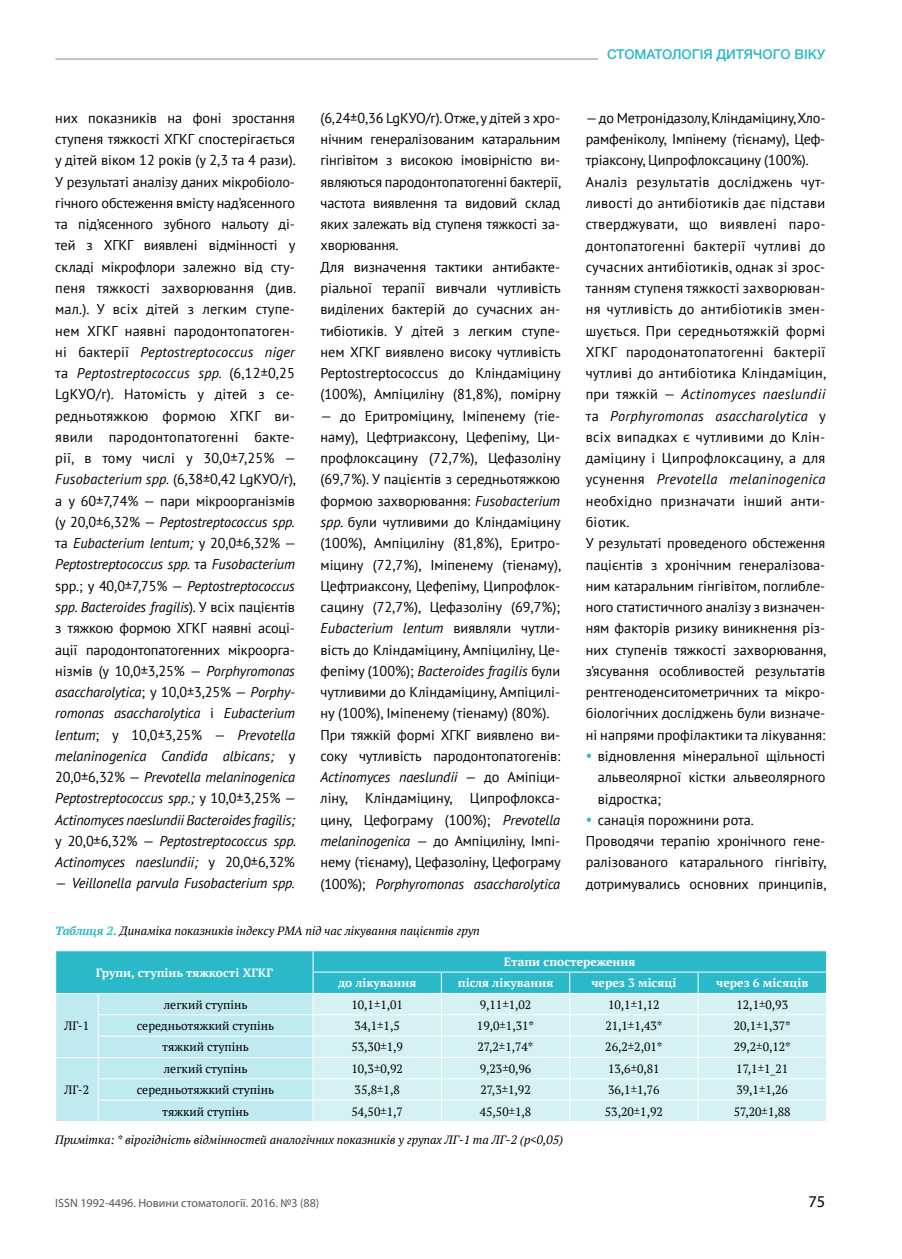
<style>
.page{position:relative;width:902px;height:1259px;background:#fff}
.page>*{position:absolute;margin:0;border:0;box-sizing:border-box;transform-origin:0 0}
.t1{font:16.5px "Myriad Pro";color:#000}
.t2{font:14.25px/21.3px "PT Sans";color:#000}
.t3{font:italic 14.25px "PT Sans";letter-spacing:-.01em;color:#000}
.t4{font:500 13.5px "Helvetica Neue LTW1 G";color:#2bb8c9}
.t5{font:12px "PT Serif";color:#000}
.t6{font:italic 12px "PT Serif";color:#000}
.t7{font:700 12px "PT Serif";color:#fff}
.t8{font:12px "Myriad Pro";color:#575756}
.s1{font-style:italic}
.s2{font-style:normal}
.s3{font-weight:700;color:#2bb8c9}
.s4{color:#2bb8c9}
</style>
<div class="page">
<hr style="left:55px;top:59px;width:770px;height:1px;background:#878787">
<div style="left:598px;top:40px;width:227px;height:27px;background:#fff"></div>
<svg style="left:55px;top:950px;width:772px;height:171px;background:#a9e2e9"></svg>
<p class="t2" style="left:55px;top:107px;width:242px;text-align:justify">них показників на фоні зростання ступеня тяжкості ХГКГ спостерігається у дітей віком 12 років (у 2,3 та 4 рази).<br>У результаті аналізу даних мікробіоло&shy;гічного обстеження вмісту над’ясенного та під’ясенного зубного нальоту ді&shy;тей з ХГКГ виявлені відмінності у складі мікрофлори залежно від сту&shy;пеня тяжкості захворювання (див. мал.). У всіх дітей з легким ступе&shy;нем ХГКГ наявні пародонтопатоген&shy;ні бактерії <span class="s1">Peptostreptococcus niger </span>та <span class="s1">Peptostreptococcus spp.</span> (6,12±0,25<br>LgКУО/г). Натомість у дітей з се&shy;редньотяжкою формою ХГКГ ви&shy;явили пародонтопатогенні бакте&shy;рії, в тому числі у 30,0±7,25% — <span class="s1">Fusobacterium spp.</span> (6,38±0,42 LgКУО/г), а у 60±7,74% — пари мікроорганізмів (у 20,0±6,32% — <span class="s1">Peptostreptococcus spp. </span>та <span class="s1">Eubacterium lentum;</span> у 20,0±6,32% — <span class="s1">Peptostreptococcus spp.</span> та <span class="s1">Fusobacterium </span>spp.; у 40,0±7,75% — <span class="s1">Peptostreptococcus spp. Bacteroides fragilis</span>). У всіх пацієнтів з тяжкою формою ХГКГ наявні асоці&shy;ації пародонтопатогенних мікроорга&shy;нізмів (у 10,0±3,25% — <span class="s1">Porphyromonas asaccharolytica</span>; у 10,0±3,25% — <span class="s1">Porphy&shy;romonas asaccharolytica</span> і <span class="s1">Eubacterium lentum</span>; у 10,0±3,25% — <span class="s1">Prevotella melaninogenica Candida albicans;</span> у 20,0±6,32% — <span class="s1">Prevotella melaninogenica Peptostreptococcus spp.;</span> у 10,0±3,25% — <span class="s1">Actinomyces naeslundii Bacteroides fragilis; </span>у 20,0±6,32% — <span class="s1">Peptostreptococcus spp.<br>Actinomyces naeslundii;</span> у 20,0±6,32%</p>
<p class="t3" style="left:55px;top:874px;width:241px"><span class="s2">—</span> Veillonella parvula Fusobacterium spp.</p>
<p class="t2" style="left:320px;top:107px;width:242px">(6,24±0,36 LgКУО/г). Отже, у дітей з хро&shy;нічним генералізованим катаральним гінгівітом з високою імовірністю ви&shy;являються пародонтопатогенні бактерії, частота виявлення та видовий склад яких залежать від ступеня тяжкості за&shy;хворювання.<br>Для визначення тактики антибакте&shy;ріальної терапії вивчали чутливість виділених бактерій до сучасних ан&shy;тибіотиків. У дітей з легким ступе&shy;нем ХГКГ виявлено високу чутливість Peptostreptococcus до Кліндаміцину (100%), Ампіциліну (81,8%), помірну</p>
<p class="t2" style="left:320px;top:405px;width:242px">— до Еритроміцину, Іміпенему (тіе&shy;наму), Цефтриаксону, Цефепіму, Ци&shy;профлоксацину (72,7%), Цефазоліну (69,7%). У пацієнтів з середньотяжкою формою захворювання: <span class="s1">Fusobacterium spp.</span> були чутливими до Кліндаміцину (100%), Ампіциліну (81,8%), Еритро&shy;міцину (72,7%), Іміпенему (тіенаму), Цефтриаксону, Цефепіму, Ципрофлок&shy;сацину (72,7%), Цефазоліну (69,7%); <span class="s1">Eubacterium lentum</span> виявляли чутли&shy;вість до Кліндаміцину, Ампіциліну, Це&shy;фепіму (100%); <span class="s1">Bacteroides fragilis</span> були чутливими до Кліндаміцину, Ампіцилі&shy;ну (100%), Іміпенему (тіенаму) (80%).<br>При тяжкій формі ХГКГ виявлено ви&shy;соку чутливість пародонтопатогенів:<br><span class="s1">Actinomyces naeslundii</span> — до Аміпіци&shy;ліну, Кліндаміцину, Ципрофлокса&shy;цину, Цефограму (100%); <span class="s1">Prevotella melaninogenica</span> — до Ампіциліну, Імпі&shy;нему (тієнаму), Цефазоліну, Цефограму (100%); <span class="s1">Porphyromonas asaccharolytica</span></p>
<p class="t6" style="left:55px;top:923px;width:426px"><span class="s3">Таблиця 2.</span> Динаміка показників індексу РМА під час лікування пацієнтів груп</p>
<p class="t4" style="left:607px;top:46px;width:220px">СТОМАТОЛОГІЯ ДИТЯЧОГО ВІКУ</p>
<p class="t2" style="left:585px;top:107px;width:242px">— до Метронідазолу, Кліндаміцину, Хло&shy;рамфеніколу, Імпінему (тієнаму), Цеф&shy;тріаксону, Ципрофлоксацину (100%).<br>Аналіз результатів досліджень чут&shy;ливості до антибіотиків дає підстави стверджувати, що виявлені паро&shy;донтопатогенні бактерії чутливі до сучасних антибіотиків, однак зі зрос&shy;танням ступеня тяжкості захворюван&shy;ня чутливість до антибіотиків змен&shy;шується. При середньотяжкій формі ХГКГ пародонатопатогенні бактерії чутливі до антибіотика Кліндаміцин, при тяжкій — <span class="s1">Actinomyces naeslundii </span>та <span class="s1">Porphyromonas asaccharolytica</span> у всіх випадках є чутливими до Клін&shy;даміцину і Ципрофлоксацину, а для усунення <span class="s1">Prevotella melaninogenica </span>необхідно призначати інший анти&shy;біотик.<br>У результаті проведеного обстеження пацієнтів з хронічним генералізова&shy;ним катаральним гінгівітом, поглибле&shy;ного статистичного аналізу з визначен&shy;ням факторів ризику виникнення різ&shy;них ступенів тяжкості захворювання, з’ясування особливостей результатів рентгеноденситометричних та мікро&shy;біологічних досліджень були визначе&shy;ні напрями профілактики та лікування:</p>
<p class="t2" style="left:597px;top:745px;width:229px;text-align:justify;text-indent:-12px"><span class="s4">•</span> відновлення мінеральної щільності альвеолярної кістки альвеолярного відростка;</p>
<p class="t2" style="left:585px;top:809px;width:242px"><span class="s4">•</span> санація порожнини рота.<br>Проводячи терапію хронічного гене&shy;ралізованого катарального гінгівіту, дотримувались основних принципів,</p>
<p class="t7" style="left:96px;top:964px;width:179px">Групи, ступінь тяжкості ХГКГ</p>
<p class="t7" style="left:504px;top:953px;width:133px">Етапи спостереження</p>
<p class="t7" style="left:338px;top:975px;width:80px">до лікування</p>
<p class="t7" style="left:458px;top:975px;width:97px">після лікування</p>
<p class="t7" style="left:591px;top:975px;width:87px">через 3 місяці</p>
<p class="t7" style="left:716px;top:975px;width:93px">через 6 місяців</p>
<p class="t5" style="left:65px;top:1018px;width:26px">ЛГ-1</p>
<p class="t5" style="left:65px;top:1082px;width:26px">ЛГ-2</p>
<p class="t5" style="left:164px;top:996px;width:85px">легкий ступінь</p>
<p class="t5" style="left:351px;top:996px;width:53px">10,1±1,01</p>
<p class="t5" style="left:479px;top:996px;width:53px">9,11±1,02</p>
<p class="t5" style="left:608px;top:996px;width:53px">10,1±1,12</p>
<p class="t5" style="left:736px;top:996px;width:53px">12,1±0,93</p>
<p class="t5" style="left:137px;top:1018px;width:139px">середньотяжкий ступінь</p>
<p class="t5" style="left:354px;top:1018px;width:47px">34,1±1,5</p>
<p class="t5" style="left:477px;top:1018px;width:59px">19,0±1,31*</p>
<p class="t5" style="left:605px;top:1018px;width:59px">21,1±1,43*</p>
<p class="t5" style="left:733px;top:1018px;width:59px">20,1±1,37*</p>
<p class="t5" style="left:162px;top:1039px;width:88px">тяжкий ступінь</p>
<p class="t5" style="left:351px;top:1039px;width:53px">53,30±1,9</p>
<p class="t5" style="left:477px;top:1039px;width:57px">27,2±1,74*</p>
<p class="t5" style="left:605px;top:1039px;width:59px">26,2±2,01*</p>
<p class="t5" style="left:733px;top:1039px;width:59px">29,2±0,12*</p>
<p class="t5" style="left:164px;top:1060px;width:85px">легкий ступінь</p>
<p class="t5" style="left:351px;top:1060px;width:53px">10,3±0,92</p>
<p class="t5" style="left:479px;top:1060px;width:53px">9,23±0,96</p>
<p class="t5" style="left:608px;top:1060px;width:53px">13,6±0,81</p>
<p class="t5" style="left:736px;top:1060px;width:53px">17,1±1_21</p>
<p class="t5" style="left:137px;top:1082px;width:139px">середньотяжкий ступінь</p>
<p class="t5" style="left:354px;top:1082px;width:47px">35,8±1,8</p>
<p class="t5" style="left:480px;top:1082px;width:52px">27,3±1,92</p>
<p class="t5" style="left:608px;top:1082px;width:53px">36,1±1,76</p>
<p class="t5" style="left:736px;top:1082px;width:53px">39,1±1,26</p>
<p class="t5" style="left:162px;top:1103px;width:88px">тяжкий ступінь</p>
<p class="t5" style="left:351px;top:1103px;width:53px">54,50±1,7</p>
<p class="t5" style="left:479px;top:1103px;width:53px">45,50±1,8</p>
<p class="t5" style="left:605px;top:1103px;width:59px">53,20±1,92</p>
<p class="t5" style="left:733px;top:1103px;width:58px">57,20±1,88</p>
<p class="t6" style="left:55px;top:1131px;width:509px">Примітка: * вірогідність відмінностей аналогічних показників у групах ЛГ-1 та ЛГ-2 (р&lt;0,05)</p>
<p class="t8" style="left:55px;top:1196px;width:265px">ISSN 1992-4496. Новини стоматології. 2016. №3 (88)</p>
<p class="t1" style="left:808px;top:1191px;width:18px">75</p>
</div>
